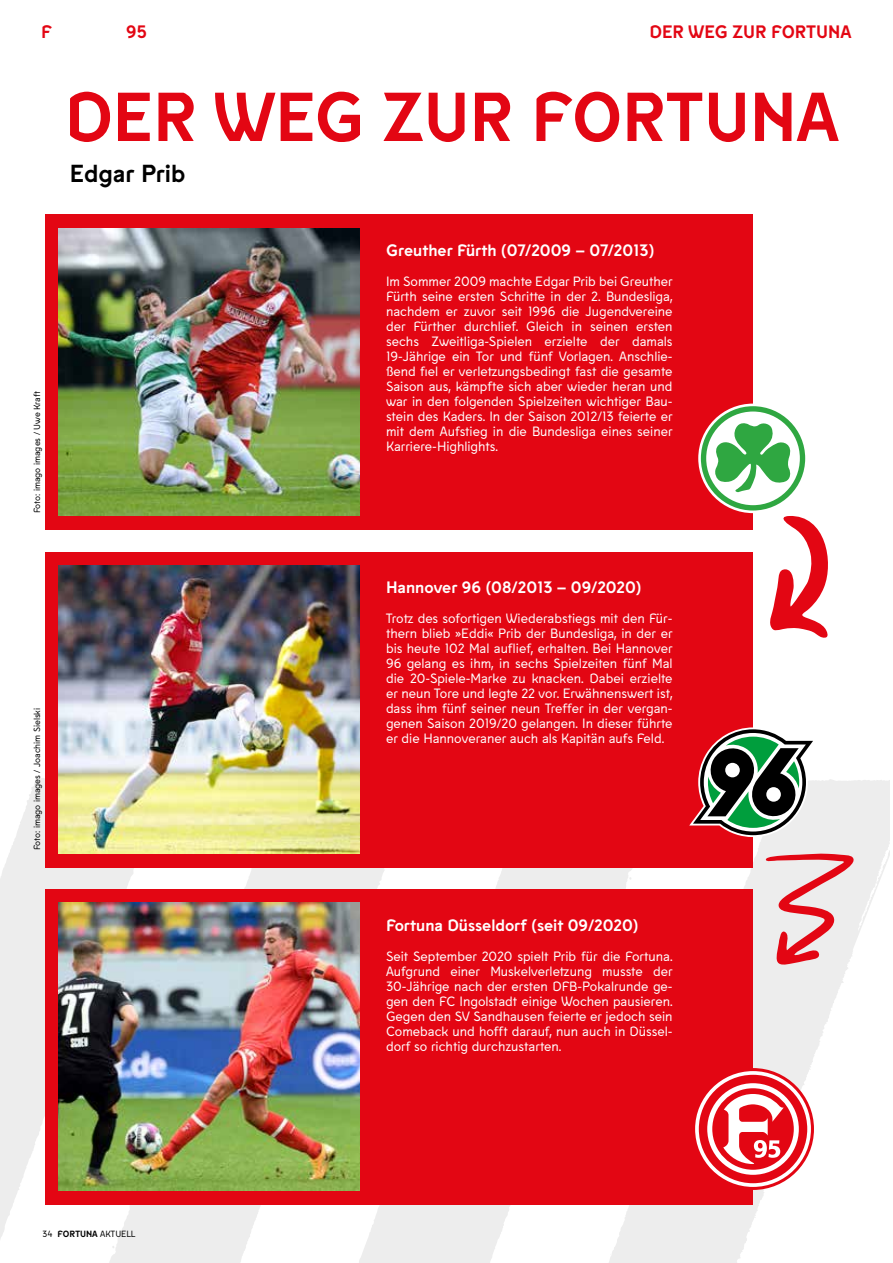
<style>
.page{position:relative;width:893px;height:1263px;background:#fff}
.page>*{position:absolute;margin:0;border:0;box-sizing:border-box;transform-origin:0 0}
.t1{font:700 69px "Fortuna Sans";color:#e30613}
.t2{font:700 24.6px "Fortuna Sans";color:#000}
.t3{font:700 18px "Fortuna Sans";color:#e30613}
.t4{font:700 16.5px "Fortuna Sans";color:#fff}
.t5{font:13.5px/15px "Fortuna Sans";color:#fff;text-align:justify}
.t6{font:9px "Fortuna Sans";color:#000}
.s1{font-weight:700}
</style>
<div class="page">
<svg style="left:0;top:778px;width:101px;height:461px;fill:#ededed"></svg>
<svg style="left:665px;top:779px;width:225px;height:484px"></svg>
<svg style="left:101px;top:867px;width:249px;height:396px;fill:#ededed"></svg>
<svg style="left:350px;top:867px;width:315px;height:396px;fill:#ededed"></svg>
<div style="left:45px;top:214px;width:708px;height:316px;background:#e30613"></div>
<div style="left:45px;top:552px;width:708px;height:315px;background:#e30613"></div>
<div style="left:45px;top:889px;width:708px;height:315px;background:#e30613"></div>
<img style="left:58px;top:228px;width:301px;height:288px">
<img style="left:58px;top:565px;width:301px;height:288px">
<img style="left:58px;top:903px;width:301px;height:287px">
<svg style="left:692px;top:1068px;width:122px;height:122px"></svg>
<svg style="left:695px;top:1071px;width:116px;height:116px"></svg>
<div style="left:699px;top:1075px;width:108px;height:108px;background:#e30613;border-radius:50%"></div>
<svg style="left:707px;top:1083px;width:92px;height:92px"></svg>
<div style="left:712px;top:1088px;width:82px;height:82px;background:#e30613;border-radius:50%"></div>
<svg style="left:723px;top:1094px;width:61px;height:70px"></svg>
<svg style="left:765px;top:853px;width:95px;height:113px;background:#ebb7ba"></svg>
<svg style="left:701px;top:406px;width:127px;height:232px"></svg>
<svg style="left:689px;top:727px;width:128px;height:110px"></svg>
<h3 class="t3" style="left:41px;top:17px;width:12px">F</h3>
<h3 class="t3" style="left:126px;top:17px;width:22px">95</h3>
<h3 class="t3" style="left:649px;top:17px;width:204px">DER WEG ZUR FORTUNA</h3>
<h1 class="t1" style="left:65px;top:62px;width:776px">DER WEG ZUR FORTUNA</h1>
<h2 class="t2" style="left:70px;top:154px;width:117px">Edgar Prib</h2>
<p class="t6" style="left:30px;top:513px;width:124px;rotate:-90deg">Foto: imago images / Uwe Kraft</p>
<p class="t6" style="left:30px;top:850px;width:144px;rotate:-90deg">Foto: imago images / Joachim Sielski</p>
<p class="t6" style="left:43px;top:1227px;width:94px">34 <span class="s1">FORTUNA</span> AKTUELL</p>
<p class="t4" style="left:386px;top:237px;width:270px">Greuther Fürth (07/2009 – 07/2013)</p>
<p class="t5" style="left:386px;top:273px;width:288px">Im Sommer 2009 machte Edgar Prib bei Greuther Fürth seine ersten Schritte in der 2. Bundesliga, nachdem er zuvor seit 1996 die Jugendvereine der Fürther durchlief. Gleich in seinen ersten sechs Zweitliga-Spielen erzielte der damals 19-Jährige ein Tor und fünf Vorlagen. Anschlie&shy;ßend fiel er verletzungsbedingt fast die gesamte Saison aus, kämpfte sich aber wieder heran und war in den folgenden Spielzeiten wichtiger Bau&shy;stein des Kaders. In der Saison 2012/13 feierte er mit dem Aufstieg in die Bundesliga eines seiner Karriere-Highlights.</p>
<p class="t4" style="left:386px;top:575px;width:257px">Hannover 96 (08/2013 – 09/2020)</p>
<p class="t5" style="left:386px;top:611px;width:288px">Trotz des sofortigen Wiederabstiegs mit den Für&shy;thern blieb »Eddi« Prib der Bundesliga, in der er bis heute 102 Mal auflief, erhalten. Bei Hannover 96 gelang es ihm, in sechs Spielzeiten fünf Mal die 20-Spiele-Marke zu knacken. Dabei erzielte er neun Tore und legte 22 vor. Erwähnenswert ist, dass ihm fünf seiner neun Treffer in der vergan&shy;genen Saison 2019/20 gelangen. In dieser führte er die Hannoveraner auch als Kapitän aufs Feld.</p>
<p class="t4" style="left:386px;top:912px;width:254px">Fortuna Düsseldorf (seit 09/2020)</p>
<p class="t5" style="left:386px;top:948px;width:288px">Seit September 2020 spielt Prib für die Fortuna.<br>Aufgrund einer Muskelverletzung musste der 30-Jährige nach der ersten DFB-Pokalrunde ge&shy;gen den FC Ingolstadt einige Wochen pausieren.<br>Gegen den SV Sandhausen feierte er jedoch sein Comeback und hofft darauf, nun auch in Düssel&shy;dorf so richtig durchzustarten.</p>
</div>
